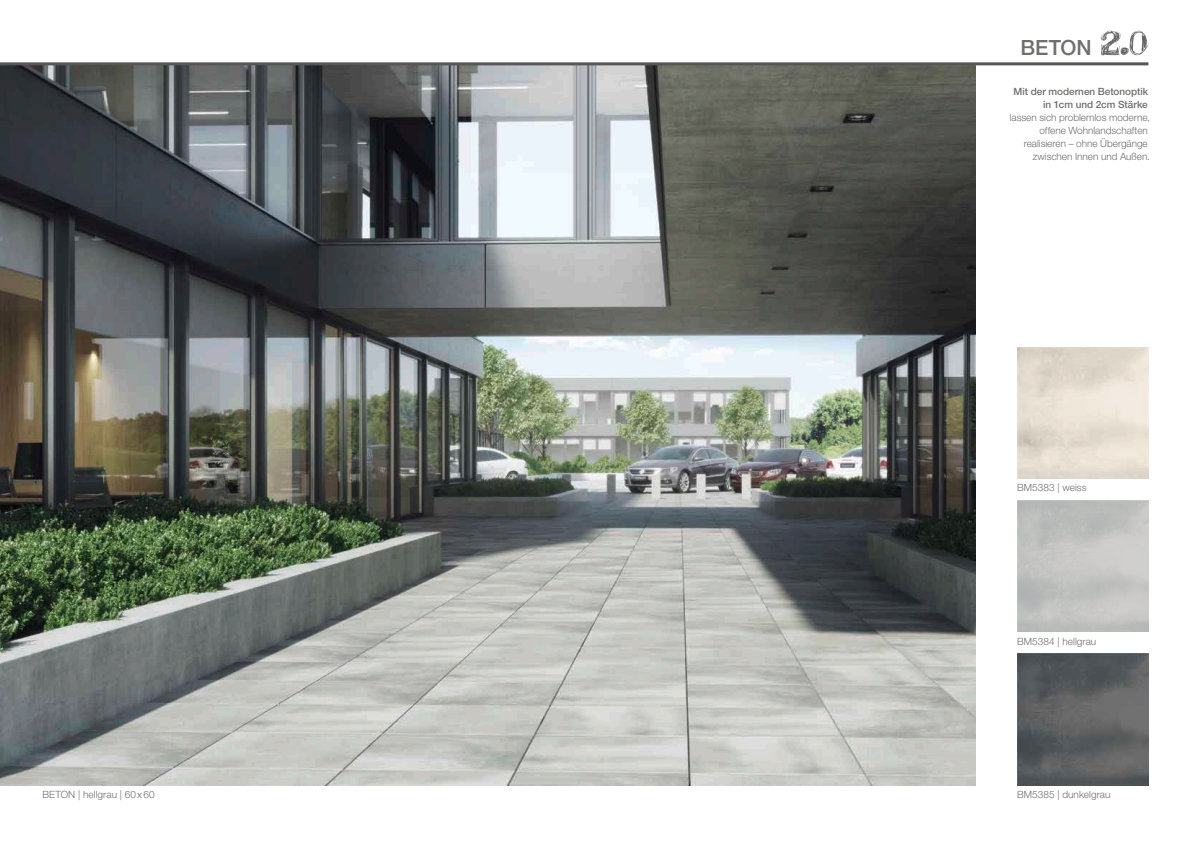
<style>
.page{position:relative;width:1191px;height:842px;background:#fff}
.page>*{position:absolute;margin:0;border:0;box-sizing:border-box;transform-origin:0 0}
.t1{font:500 21px "Helvetica Neue LT Std";color:#6f6f6e}
.t2{font:300 10px/13px "Helvetica Neue LT Std";color:#6f6f6e;text-align:right}
.t3{font:500 10px/13px "Helvetica Neue LT Std";letter-spacing:-.005em;color:#6f6f6e;text-align:right}
</style>
<div class="page">
<img style="left:0;top:65px;width:975px;height:720px">
<img style="left:1017px;top:654px;width:131px;height:131px">
<hr style="left:0;top:62px;width:1147px;height:3px;background:#565655">
<svg style="left:1101px;top:30px;width:47px;height:26px"></svg>
<p class="t2" style="left:43px;top:788px;width:114px">BETON | hellgrau | 60x60</p>
<h1 class="t1" style="left:1020px;top:35px;width:73px">BETON</h1>
<p class="t3" style="left:1013px;top:85px;width:136px">Mit der modernen Betonoptik in 1cm und 2cm Stärke</p>
<p class="t2" style="left:1009px;top:111px;width:142px">lassen sich problemlos moderne, offene Wohnlandschaften realisieren – ohne Übergänge zwischen Innen und Außen.</p>
<p class="t2" style="left:1017px;top:481px;width:71px">BM5383 | weiss</p>
<p class="t2" style="left:1017px;top:634px;width:81px">BM5384 | hellgrau</p>
<p class="t2" style="left:1017px;top:788px;width:95px">BM5385 | dunkelgrau</p>
</div>
